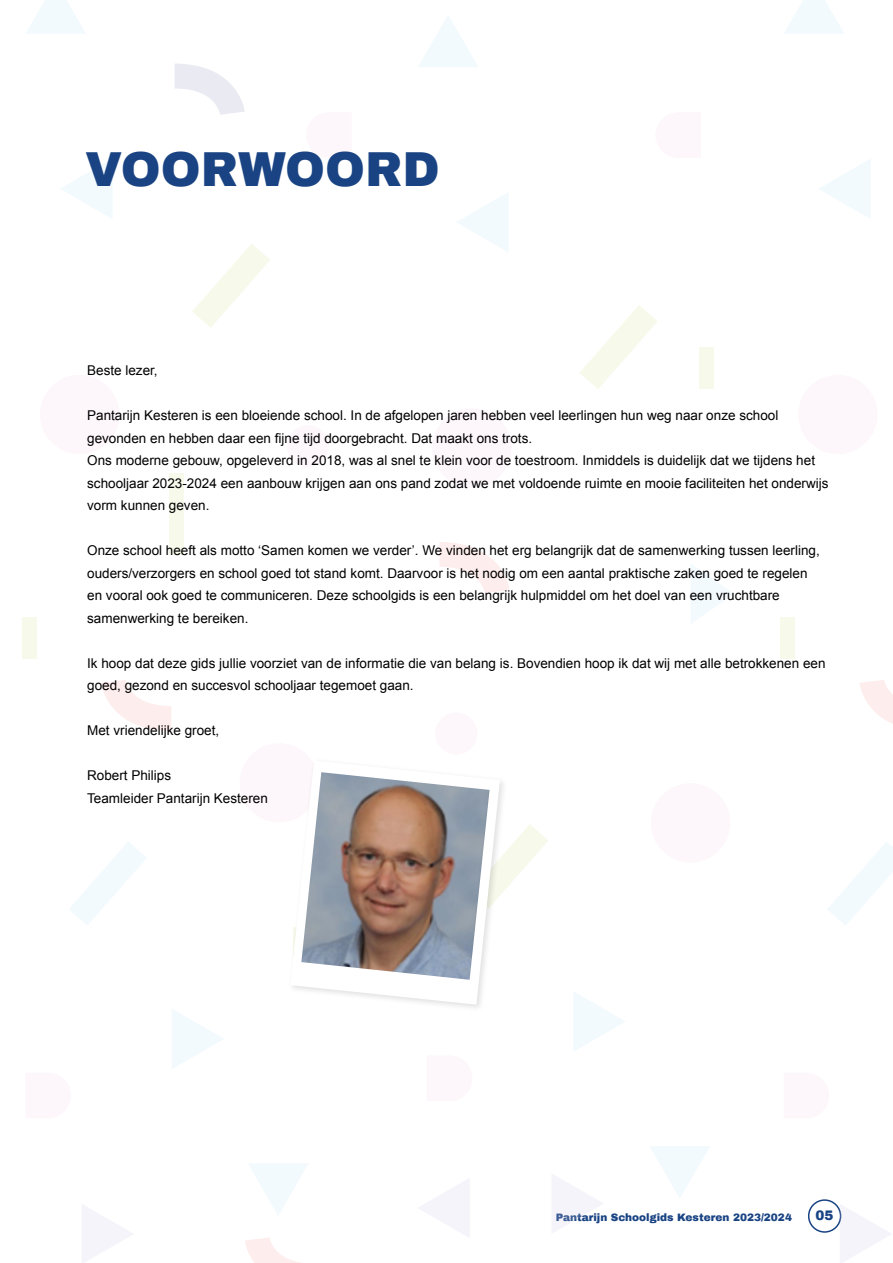
<style>
.page{position:relative;width:893px;height:1263px;background:#fff}
.page>*{position:absolute;margin:0;border:0;box-sizing:border-box;transform-origin:0 0}
.t1{font:900 48px "Archivo";color:#194383}
.platte_tekst{font:13.5px/22.5px "Arial";color:#000}
.t2{font:900 13.5px "Archivo";color:#194383}
.t3{font:900 10.5px "Archivo";color:#194383}
</style>
<div class="page">
<div style="left:808px;top:1199px;width:33px;height:34px;border:2px solid #194383;border-radius:50%"></div>
<div style="left:651px;top:783px;width:79px;height:79px;background:#fdf6fa;border-radius:50%"></div>
<svg style="left:508px;top:825px;width:40px;height:61px"></svg>
<svg style="left:439px;top:542px;width:71px;height:51px"></svg>
<div style="left:435px;top:713px;width:42px;height:41px;background:#fdf6fa;border-radius:50%"></div>
<svg style="left:650px;top:1146px;width:60px;height:52px"></svg>
<svg style="left:573px;top:992px;width:52px;height:59px"></svg>
<svg style="left:552px;top:1174px;width:51px;height:59px"></svg>
<div style="left:699px;top:347px;width:15px;height:42px;background:#f7f9eb"></div>
<div style="left:169px;top:474px;width:15px;height:81px;background:#f7f9eb"></div>
<svg style="left:82px;top:1205px;width:50px;height:58px"></svg>
<div style="left:40px;top:375px;width:79px;height:79px;background:#fdf6fa;border-radius:50%"></div>
<svg style="left:192px;top:244px;width:78px;height:84px"></svg>
<svg style="left:101px;top:680px;width:70px;height:51px"></svg>
<div style="left:287px;top:425px;width:42px;height:42px;background:#fdf6fa;border-radius:50%"></div>
<svg style="left:26px;top:0;width:59px;height:34px"></svg>
<svg style="left:61px;top:159px;width:51px;height:59px"></svg>
<svg style="left:419px;top:1179px;width:50px;height:58px"></svg>
<div style="left:22px;top:617px;width:15px;height:42px;background:#f7f9eb"></div>
<div style="left:432px;top:408px;width:80px;height:79px;background:#fdf6fa;border-radius:50%"></div>
<svg style="left:580px;top:305px;width:77px;height:84px"></svg>
<svg style="left:419px;top:16px;width:59px;height:51px"></svg>
<svg style="left:457px;top:193px;width:51px;height:59px"></svg>
<svg style="left:245px;top:1238px;width:55px;height:25px"></svg>
<svg style="left:175px;top:64px;width:70px;height:51px"></svg>
<div style="left:240px;top:743px;width:79px;height:79px;background:#fdf6fa;border-radius:50%"></div>
<svg style="left:69px;top:842px;width:77px;height:83px"></svg>
<svg style="left:249px;top:1164px;width:59px;height:51px"></svg>
<svg style="left:172px;top:1009px;width:51px;height:59px"></svg>
<svg style="left:691px;top:564px;width:42px;height:59px"></svg>
<svg style="left:840px;top:1205px;width:50px;height:58px"></svg>
<div style="left:798px;top:375px;width:79px;height:79px;background:#fdf6fa;border-radius:50%"></div>
<svg style="left:860px;top:680px;width:33px;height:44px"></svg>
<svg style="left:784px;top:0;width:60px;height:34px"></svg>
<svg style="left:819px;top:159px;width:52px;height:59px"></svg>
<div style="left:780px;top:617px;width:15px;height:42px;background:#f7f9eb"></div>
<svg style="left:828px;top:842px;width:65px;height:83px"></svg>
<div style="left:287px;top:757px;width:221px;height:255px;background:#000;opacity:.12"></div>
<svg style="left:290px;top:760px;width:210px;height:245px"></svg>
<img style="left:301px;top:772px;width:189px;height:208px">
<p class="t1" style="left:85px;top:140px;width:356px">VOORWOORD</p>
<p class="platte_tekst" style="left:87px;top:359px;width:72px">Beste lezer,</p>
<p class="platte_tekst" style="left:87px;top:404px;width:693px">Pantarijn Kesteren is een bloeiende school. In de afgelopen jaren hebben veel leerlingen hun weg naar onze school gevonden en hebben daar een fijne tijd doorgebracht. Dat maakt ons trots.</p>
<p class="platte_tekst" style="left:87px;top:449px;width:743px">Ons moderne gebouw, opgeleverd in 2018, was al snel te klein voor de toestroom. Inmiddels is duidelijk dat we tijdens het schooljaar 2023-2024 een aanbouw krijgen aan ons pand zodat we met voldoende ruimte en mooie faciliteiten het onderwijs vorm kunnen geven.</p>
<p class="platte_tekst" style="left:87px;top:539px;width:734px">Onze school heeft als motto ‘Samen komen we verder’. We vinden het erg belangrijk dat de samenwerking tussen leerling, ouders/verzorgers en school goed tot stand komt. Daarvoor is het nodig om een aantal praktische zaken goed te regelen en vooral ook goed te communiceren. Deze schoolgids is een belangrijk hulpmiddel om het doel van een vruchtbare samenwerking te bereiken.</p>
<p class="platte_tekst" style="left:87px;top:652px;width:740px">Ik hoop dat deze gids jullie voorziet van de informatie die van belang is. Bovendien hoop ik dat wij met alle betrokkenen een goed, gezond en succesvol schooljaar tegemoet gaan.</p>
<p class="platte_tekst" style="left:87px;top:719px;width:134px">Met vriendelijke groet,</p>
<p class="platte_tekst" style="left:87px;top:764px;width:86px">Robert Philips</p>
<p class="platte_tekst" style="left:87px;top:787px;width:182px">Teamleider Pantarijn Kesteren</p>
<p class="t3" style="left:556px;top:1210px;width:238px">Pantarijn Schoolgids Kesteren 2023/2024</p>
<p class="t2" style="left:815px;top:1207px;width:20px">05</p>
</div>
